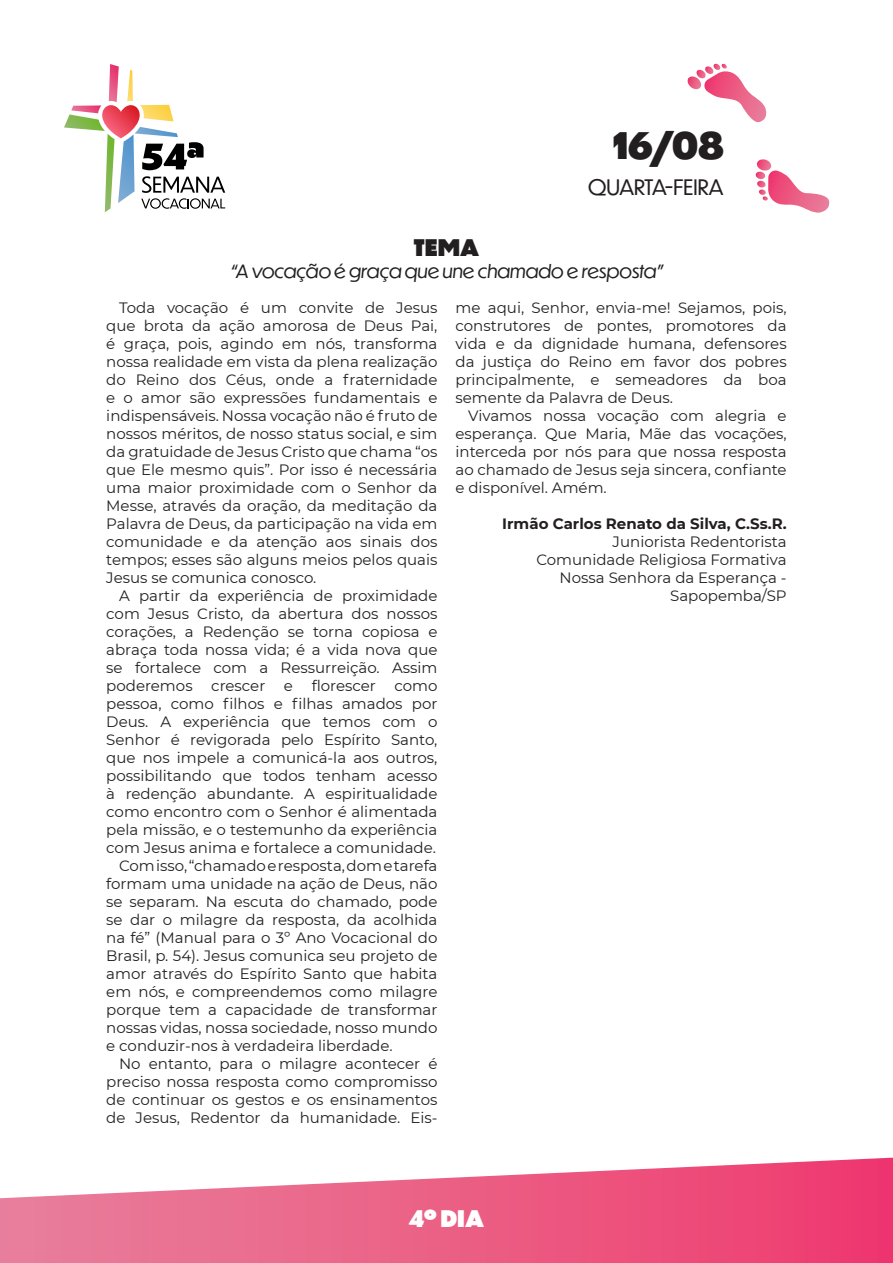
<style>
.page{position:relative;width:893px;height:1263px;background:#fff}
.page>*{position:absolute;margin:0;border:0;box-sizing:border-box;transform-origin:0 0}
.Corpo_de_texto{font:900 36px "Dunbar Tall";color:#231f20}
.Rodapé{font:900 22.5px "Dunbar Tall";color:#fff}
.Intertítulo{font:900 22.5px "Dunbar Tall";color:#231f20}
.Corpo_de_texto-2{font:21px "Dunbar Tall";color:#231f20}
.Intertítulo-2{font:italic 18px "Dunbar Tall";color:#231f20}
.Corpo_de_texto-3{font:15px/18px "Montserrat";color:#231f20;text-align:justify}
.Corpo_de_texto-4{font:700 15px "Montserrat";color:#231f20}
</style>
<div class="page">
<svg style="left:0;top:1157px;width:893px;height:106px"></svg>
<svg style="left:64px;top:64px;width:161px;height:148px"></svg>
<svg style="left:687px;top:63px;width:79px;height:60px"></svg>
<svg style="left:755px;top:159px;width:75px;height:54px"></svg>
<p class="Corpo_de_texto" style="left:613px;top:119px;width:112px">16/08</p>
<p class="Corpo_de_texto-2" style="left:588px;top:172px;width:137px">QUARTA-FEIRA</p>
<p class="Intertítulo" style="left:414px;top:231px;width:67px">TEMA</p>
<p class="Intertítulo-2" style="left:230px;top:258px;width:435px">“A vocação é graça que une chamado e resposta”</p>
<p class="Corpo_de_texto-3" style="left:106px;top:298px;width:333px;text-indent:13px">Toda vocação é um convite de Jesus que brota da ação amorosa de Deus Pai, é graça, pois, agindo em nós, transforma nossa realidade em vista da plena realização do Reino dos Céus, onde a fraternidade e o amor são expressões fundamentais e indispensáveis. Nossa vocação não é fruto de nossos méritos, de nosso status social, e sim da gratuidade de Jesus Cristo que chama “os que Ele mesmo quis”. Por isso é necessária uma maior proximidade com o Senhor da Messe, através da oração, da meditação da Palavra de Deus, da participação na vida em comunidade e da atenção aos sinais dos tempos; esses são alguns meios pelos quais Jesus se comunica conosco.</p>
<p class="Corpo_de_texto-3" style="left:106px;top:586px;width:333px;text-indent:13px">A partir da experiência de proximidade com Jesus Cristo, da abertura dos nossos corações, a Redenção se torna copiosa e abraça toda nossa vida; é a vida nova que se fortalece com a Ressurreição. Assim poderemos crescer e florescer como pessoa, como filhos e filhas amados por Deus. A experiência que temos com o Senhor é revigorada pelo Espírito Santo, que nos impele a comunicá-la aos outros, possibilitando que todos tenham acesso à redenção abundante. A espiritualidade como encontro com o Senhor é alimentada pela missão, e o testemunho da experiência com Jesus anima e fortalece a comunidade.</p>
<p class="Corpo_de_texto-3" style="left:106px;top:856px;width:333px;text-indent:13px">Com isso, “chamado e resposta, dom e tarefa formam uma unidade na ação de Deus, não se separam. Na escuta do chamado, pode se dar o milagre da resposta, da acolhida na fé” (Manual para o 3º Ano Vocacional do Brasil, p. 54). Jesus comunica seu projeto de amor através do Espírito Santo que habita em nós, e compreendemos como milagre porque tem a capacidade de transformar nossas vidas, nossa sociedade, nosso mundo e conduzir-nos à verdadeira liberdade.</p>
<p class="Corpo_de_texto-3" style="left:106px;top:1054px;width:333px;text-indent:13px">No entanto, para o milagre acontecer é preciso nossa resposta como compromisso de continuar os gestos e os ensinamentos de Jesus, Redentor da humanidade. Eis-</p>
<p class="Corpo_de_texto-3" style="left:455px;top:298px;width:333px">me aqui, Senhor, envia-me! Sejamos, pois, construtores de pontes, promotores da vida e da dignidade humana, defensores da justiça do Reino em favor dos pobres principalmente, e semeadores da boa semente da Palavra de Deus.</p>
<p class="Corpo_de_texto-3" style="left:455px;top:406px;width:333px;text-indent:13px">Vivamos nossa vocação com alegria e esperança. Que Maria, Mãe das vocações, interceda por nós para que nossa resposta ao chamado de Jesus seja sincera, confiante e disponível. Amém.</p>
<p class="Corpo_de_texto-4" style="left:502px;top:513px;width:286px">Irmão Carlos Renato da Silva, C.Ss.R.</p>
<p class="Corpo_de_texto-3" style="left:613px;top:532px;width:176px">Juniorista Redentorista</p>
<p class="Corpo_de_texto-3" style="left:536px;top:550px;width:252px">Comunidade Religiosa Formativa</p>
<p class="Corpo_de_texto-3" style="left:560px;top:568px;width:229px;text-align:right">Nossa Senhora da Esperança -<br>Sapopemba/SP</p>
<p class="Rodapé" style="left:409px;top:1202px;width:77px">4º DIA</p>
</div>
